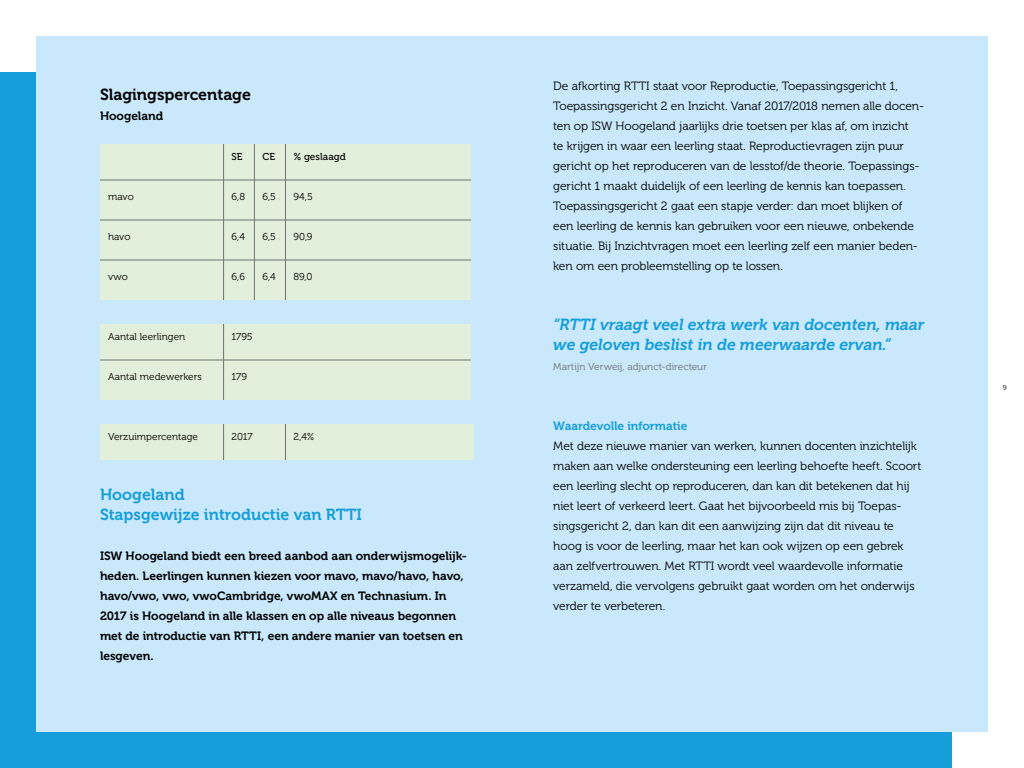
<style>
.page{position:relative;width:1024px;height:768px;background:#fff}
.page>*{position:absolute;margin:0;border:0;box-sizing:border-box;transform-origin:0 0}
.t1{font:italic 16px/20px "Museo 700";color:#159eda}
.t2{font:16px/20px "Museo 700";color:#159eda}
.t3{font:16px "Museo 700";color:#000}
.t4{font:12px/20px "Museo 300";letter-spacing:-.005em;color:#000}
.t5{font:12px/20px "Museo 700";letter-spacing:-.005em;color:#000}
.t6{font:12px "Museo 700";letter-spacing:-.005em;color:#159eda}
.t7{font:10px "Museo 300";color:#000}
.t8{font:10px "Museo 300";color:#70706f}
.t9{font:10px "Museo 500";color:#000}
.t10{font:7px "Museo 300";color:#000}
</style>
<div class="page">
<div style="left:0;top:73px;width:952px;height:695px;background:#159eda"></div>
<div style="left:36px;top:36px;width:952px;height:695px;background:#c9e8fb"></div>
<div style="left:100px;top:144px;width:371px;height:156px;background:#e2efda"></div>
<hr style="left:100px;top:180px;width:124px;height:1px;background:#70706f">
<hr style="left:224px;top:180px;width:30px;height:1px;background:#70706f">
<hr style="left:254px;top:180px;width:32px;height:1px;background:#70706f">
<hr style="left:286px;top:180px;width:185px;height:1px;background:#70706f">
<hr style="left:100px;top:220px;width:124px;height:1px;background:#70706f">
<hr style="left:224px;top:220px;width:30px;height:1px;background:#70706f">
<hr style="left:254px;top:220px;width:32px;height:1px;background:#70706f">
<hr style="left:286px;top:220px;width:185px;height:1px;background:#70706f">
<hr style="left:100px;top:260px;width:124px;height:1px;background:#70706f">
<hr style="left:224px;top:260px;width:30px;height:1px;background:#70706f">
<hr style="left:254px;top:260px;width:32px;height:1px;background:#70706f">
<hr style="left:286px;top:260px;width:185px;height:1px;background:#70706f">
<hr style="left:223px;top:144px;width:1px;height:36px;background:#70706f">
<hr style="left:254px;top:144px;width:1px;height:36px;background:#70706f">
<hr style="left:285px;top:144px;width:1px;height:36px;background:#70706f">
<hr style="left:223px;top:180px;width:1px;height:40px;background:#70706f">
<hr style="left:254px;top:180px;width:1px;height:40px;background:#70706f">
<hr style="left:285px;top:180px;width:1px;height:40px;background:#70706f">
<hr style="left:223px;top:220px;width:1px;height:40px;background:#70706f">
<hr style="left:254px;top:220px;width:1px;height:40px;background:#70706f">
<hr style="left:285px;top:220px;width:1px;height:40px;background:#70706f">
<hr style="left:223px;top:260px;width:1px;height:40px;background:#70706f">
<hr style="left:254px;top:260px;width:1px;height:40px;background:#70706f">
<hr style="left:285px;top:260px;width:1px;height:40px;background:#70706f">
<div style="left:100px;top:324px;width:371px;height:76px;background:#e2efda"></div>
<hr style="left:100px;top:360px;width:124px;height:1px;background:#70706f">
<hr style="left:224px;top:360px;width:123px;height:1px;background:#70706f">
<hr style="left:347px;top:360px;width:124px;height:1px;background:#70706f">
<hr style="left:223px;top:324px;width:1px;height:36px;background:#70706f">
<hr style="left:223px;top:360px;width:1px;height:40px;background:#70706f">
<div style="left:100px;top:424px;width:374px;height:36px;background:#e2efda"></div>
<hr style="left:223px;top:424px;width:1px;height:36px;background:#70706f">
<hr style="left:285px;top:424px;width:1px;height:36px;background:#70706f">
<h1 class="t3" style="left:100px;top:86px;width:153px">Slagingspercentage</h1>
<p class="t5" style="left:100px;top:106px;width:65px">Hoogeland</p>
<p class="t9" style="left:232px;top:151px;width:13px">SE</p>
<p class="t9" style="left:262px;top:151px;width:14px">CE</p>
<p class="t9" style="left:294px;top:151px;width:54px">% geslaagd</p>
<p class="t7" style="left:108px;top:191px;width:27px">mavo</p>
<p class="t7" style="left:232px;top:191px;width:15px">6,8</p>
<p class="t7" style="left:262px;top:191px;width:15px">6,5</p>
<p class="t7" style="left:294px;top:191px;width:21px">94,5</p>
<p class="t7" style="left:108px;top:231px;width:24px">havo</p>
<p class="t7" style="left:232px;top:231px;width:15px">6,4</p>
<p class="t7" style="left:262px;top:231px;width:15px">6,5</p>
<p class="t7" style="left:294px;top:231px;width:21px">90,9</p>
<p class="t7" style="left:108px;top:271px;width:21px">vwo</p>
<p class="t7" style="left:232px;top:271px;width:15px">6,6</p>
<p class="t7" style="left:262px;top:271px;width:15px">6,4</p>
<p class="t7" style="left:294px;top:271px;width:21px">89,0</p>
<p class="t7" style="left:108px;top:331px;width:79px">Aantal leerlingen</p>
<p class="t7" style="left:232px;top:331px;width:22px">1795</p>
<p class="t7" style="left:108px;top:371px;width:95px">Aantal medewerkers</p>
<p class="t7" style="left:232px;top:371px;width:17px">179</p>
<p class="t7" style="left:108px;top:431px;width:92px">Verzuimpercentage</p>
<p class="t7" style="left:232px;top:431px;width:23px">2017</p>
<p class="t7" style="left:294px;top:431px;width:22px">2,4%</p>
<h1 class="t2" style="left:100px;top:485px;width:264px">Hoogeland<br>Stapsgewijze introductie van RTTI</h1>
<p class="t5" style="left:100px;top:546px;width:369px">ISW Hoogeland biedt een breed aanbod aan onderwijsmogelijk&shy;heden. Leerlingen kunnen kiezen voor mavo, mavo/havo, havo, havo/vwo, vwo, vwoCambridge, vwoMAX en Technasium. In 2017 is Hoogeland in alle klassen en op alle niveaus begonnen met de introductie van RTTI, een andere manier van toetsen en lesgeven.</p>
<p class="t4" style="left:553px;top:76px;width:373px">De afkorting RTTI staat voor Reproductie, Toepassingsgericht 1, Toepassingsgericht 2 en Inzicht. Vanaf 2017/2018 nemen alle docen&shy;ten op ISW Hoogeland jaarlijks drie toetsen per klas af, om inzicht<br>te krijgen in waar een leerling staat. Reproductievragen zijn puur gericht op het reproduceren van de lesstof/de theorie. Toepassings&shy;gericht 1 maakt duidelijk of een leerling de kennis kan toepassen.<br>Toepassingsgericht 2 gaat een stapje verder: dan moet blijken of een leerling de kennis kan gebruiken voor een nieuwe, onbekende situatie. Bij Inzichtvragen moet een leerling zelf een manier beden&shy;ken om een probleemstelling op te lossen.</p>
<h1 class="t1" style="left:553px;top:314px;width:372px">“RTTI vraagt veel extra werk van docenten, maar we geloven beslist in de meerwaarde ervan.”</h1>
<p class="t8" style="left:553px;top:361px;width:155px">Martijn Verweij, adjunct-directeur</p>
<p class="t6" style="left:553px;top:419px;width:136px">Waardevolle informatie</p>
<p class="t4" style="left:553px;top:436px;width:370px">Met deze nieuwe manier van werken, kunnen docenten inzichtelijk maken aan welke ondersteuning een leerling behoefte heeft. Scoort een leerling slecht op reproduceren, dan kan dit betekenen dat hij niet leert of verkeerd leert. Gaat het bijvoorbeeld mis bij Toepas&shy;singsgericht 2, dan kan dit een aanwijzing zijn dat dit niveau te hoog is voor de leerling, maar het kan ook wijzen op een gebrek aan zelfvertrouwen. Met RTTI wordt veel waardevolle informatie verzameld, die vervolgens gebruikt gaat worden om het onderwijs verder te verbeteren.</p>
<p class="t10" style="left:1003px;top:384px;width:5px">9</p>
</div>
